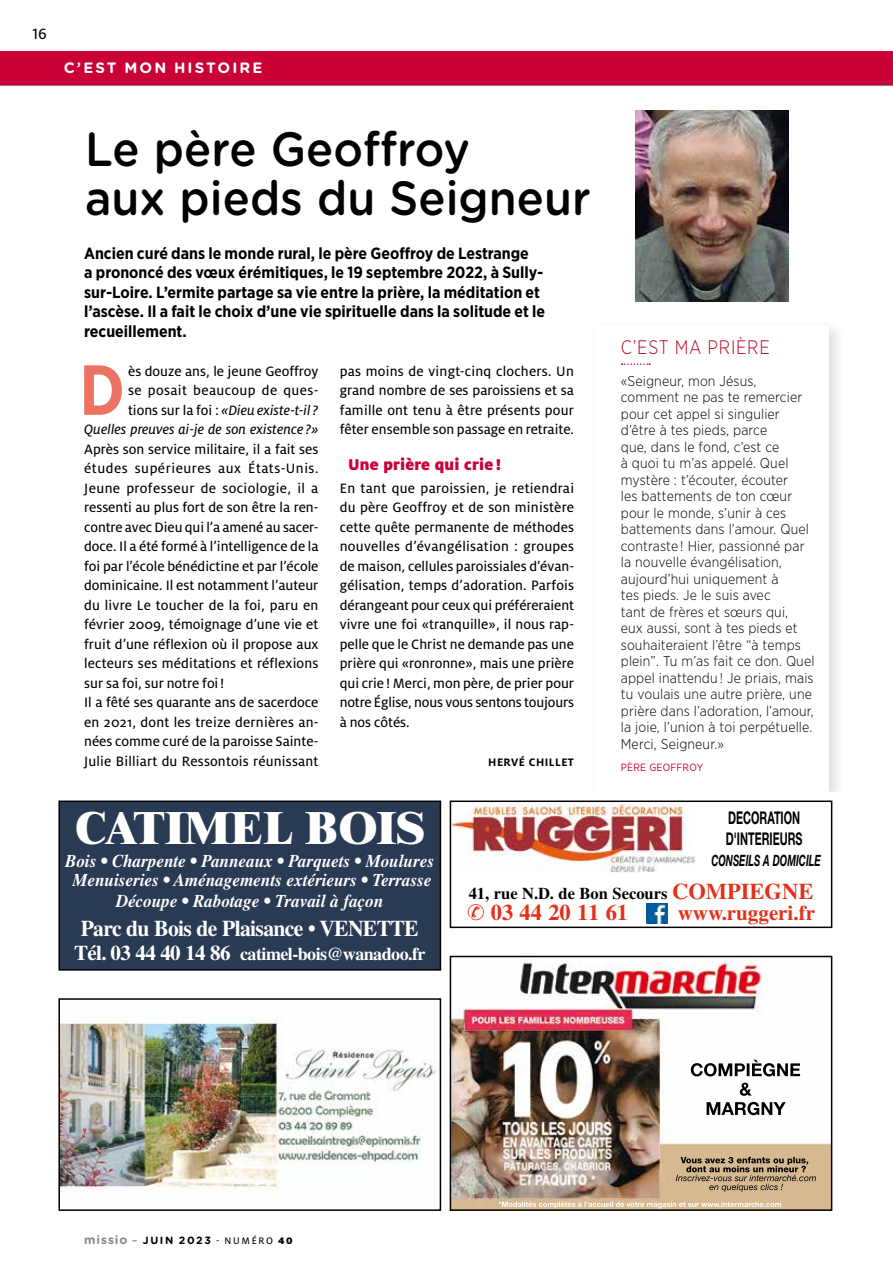
<style>
.page{position:relative;width:893px;height:1263px;background:#fff}
.page>*{position:absolute;margin:0;border:0;box-sizing:border-box;transform-origin:0 0}
.t1{font:700 70.65px "Gotham Narrow";color:#ec7261;scale:.95 1}
.t2{font:500 48px/49.5px "Gotham Rounded";color:#000;scale:.94 1}
.t3{font:45px/54px "Minion Pro";color:#000;text-align:center}
.t4{font:800 44.85px "Times";color:#fff;scale:1.04 1}
.t5{font:700 22.5px "Times";letter-spacing:-.03em;color:#fff;scale:.96 1}
.t6{font:700 22.5px "Times";color:#e43119}
.t7{font:700 21px "Times";color:#e43119}
.t8{font:300 19.5px "Gotham Narrow";letter-spacing:.04em;color:#b80521;scale:.94 1}
.t9{font:italic 700 18px/20.2px "Times";color:#fff;text-align:center;scale:.95 1}
.t10{font:700 18px "Times";letter-spacing:-.03em;color:#fff}
.t11{font:700 17.55px/21px "Helvetica Neue";color:#000;scale:.62 1}
.t12{font:900 17.25px "Milo OT";letter-spacing:.01em;color:#ca0037}
.t13{font:700 16.5px "Times";color:#000}
.t14{font:16.5px "Milo OT Text";color:#000}
.t15{font:700 16.2px/19.5px "Gotham Narrow";color:#000}
.t16{font:italic 700 15.6px "Helvetica Neue";color:#000;scale:.62 1}
.t17{font:15px/19.5px "Milo OT Text";color:#000}
.t18{font:15px/19.5px "Milo OT Text Ita";letter-spacing:.005em;color:#000;text-align:right}
.t19{font:700 15px "Gotham Rounded";letter-spacing:.14em;color:#fff}
.t20{font:300 14.25px/16.5px "Gotham Narrow";letter-spacing:.01em;color:#000}
.t21{font:700 12px "Milo OT";letter-spacing:.04em;color:#000}
.t22{font:700 10.5px "Gotham Rounded";letter-spacing:.15em;color:#000}
.t23{font:10.5px "Gotham Narrow";letter-spacing:.025em;color:#ca0037}
.s1{font-family:"Milo OT Text"}
.s2{font-size:21px}
.s3{font-size:22.5px;color:#e43119}
.s4{font-size:12px;color:#87888a}
.s5{font-style:italic;color:#87888a}
.s6{font-family:"Milo OT Text";font-weight:400}
.s7{font-family:"Milo OT";font-weight:900}
</style>
<div class="page">
<div style="left:0;top:51px;width:893px;height:34px;background:#ca0037"></div>
<hr style="left:0;top:85px;width:893px;height:1px;background:#87888a">
<img style="left:636px;top:110px;width:153px;height:191px">
<div style="left:589px;top:318px;width:257px;height:489px;background:#000;opacity:.15"></div>
<div style="left:595px;top:327px;width:234px;height:465px;background:#fff"></div>
<svg style="left:622px;top:363px;width:28px;height:2px"></svg>
<div style="left:0;top:792px;width:893px;height:429px;background:#fff"></div>
<img style="left:61px;top:1018px;width:375px;height:171px">
<div style="left:58px;top:998px;width:383px;height:213px;border:2px solid #000"></div>
<div style="left:59px;top:801px;width:381px;height:169px;background:#293a53"></div>
<div style="left:58px;top:800px;width:383px;height:171px;border:2px solid #000"></div>
<img style="left:453px;top:959px;width:376px;height:249px">
<div style="left:450px;top:956px;width:382px;height:255px;border:2px solid #000"></div>
<div style="left:450px;top:800px;width:382px;height:128px;border:2px solid #000"></div>
<img style="left:453px;top:803px;width:242px;height:69px">
<img style="left:646px;top:903px;width:22px;height:21px">
<p class="t14" style="left:32px;top:24px;width:16px">16</p>
<p class="t19" style="left:64px;top:57px;width:200px">C’EST MON HISTOI RE</p>
<h2 class="t2" style="left:85px;top:122px;width:539px">Le père Geoffroy<br>aux pieds du Seigneur</h2>
<p class="t15" style="left:84px;top:243px;width:463px">Ancien curé dans le monde rural, le père Geoffroy de Lestrange<br>a prononcé des vœux érémitiques, le 19 septembre 2022, à Sully&shy;sur-Loire. L’ermite partage sa vie entre la prière, la méditation et l’ascèse. Il a fait le choix d’une vie spirituelle dans la solitude et le recueillement.</p>
<h1 class="t1" style="left:79px;top:345px;width:49px">D</h1>
<p class="t17" style="left:128px;top:361px;width:192px">ès douze ans, le jeune Geoffroy se posait beaucoup de ques-</p>
<h3 class="t8" style="left:621px;top:335px;width:160px">C’EST MA PRIÈRE</h3>
<p class="t20" style="left:621px;top:372px;width:195px">«Seigneur, mon Jésus, comment ne pas te remercier pour cet appel si singulier d’être à tes pieds, parce<br>que, dans le fond, c’est ce<br>à quoi tu m’as appelé. Quel mystère : t’écouter, écouter<br>les battements de ton cœur pour le monde, s’unir à ces battements dans l’amour. Quel contraste ! Hier, passionné par la nouvelle évangélisation, aujourd’hui uniquement à<br>tes pieds. Je le suis avec<br>tant de frères et sœurs qui,<br>eux aussi, sont à tes pieds et souhaiteraient l’être “à temps plein”. Tu m’as fait ce don. Quel appel inattendu ! Je priais, mais tu voulais une autre prière, une prière dans l’adoration, l’amour, la joie, l’union à toi perpétuelle.<br>Merci, Seigneur.»</p>
<p class="t23" style="left:621px;top:760px;width:84px">PÈRE GEOFFROY</p>
<p class="t17" style="left:340px;top:361px;width:236px;text-align:justify">pas moins de vingt-cinq clochers. Un grand nombre de ses paroissiens et sa famille ont tenu à être présents pour fêter ensemble son passage en retraite.</p>
<p class="t12" style="left:348px;top:455px;width:154px">Une prière qui crie !</p>
<p class="t17" style="left:340px;top:478px;width:236px;text-align:justify">En tant que paroissien, je retiendrai du père Geoffroy et de son ministère cette quête permanente de méthodes nouvelles d’évangélisation : groupes de maison, cellules paroissiales d’évan&shy;gélisation, temps d’adoration. Parfois dérangeant pour ceux qui préféreraient vivre une foi «tranquille», il nous rap&shy;pelle que le Christ ne demande pas une prière qui «ronronne», mais une prière qui crie ! Merci, mon père, de prier pour notre Église, nous vous sentons toujours à nos côtés.</p>
<p class="t21" style="left:488px;top:755px;width:87px">HERVÉ CHILLET</p>
<p class="t18" style="left:84px;top:400px;width:236px"><span class="s1">tions sur la foi :</span> «Dieu existe-t-il?<br>Quelles preuves ai-je de son existence ?»</p>
<p class="t17" style="left:84px;top:439px;width:236px">Après son service militaire, il a fait ses études supérieures aux États-Unis.<br>Jeune professeur de sociologie, il a ressenti au plus fort de son être la ren&shy;contre avec Dieu qui l’a amené au sacer&shy;doce. Il a été formé à l’intelligence de la foi par l’école bénédictine et par l’école dominicaine. Il est notamment l’auteur du livre Le toucher de la foi, paru en février 2009, témoignage d’une vie et fruit d’une réflexion où il propose aux lecteurs ses méditations et réflexions sur sa foi, sur notre foi!<br>Il a fêté ses quarante ans de sacerdoce en 2021, dont les treize dernières an&shy;nées comme curé de la paroisse Sainte-Julie Billiart du Ressontois réunissant</p>
<h3 class="t3" style="left:171px;top:607px;width:550px">12103 - Journal de Compiègne<br>Page 16</h3>
<h3 class="t4" style="left:75px;top:801px;width:338px">CATIMEL BOIS</h3>
<p class="t9" style="left:65px;top:850px;width:390px">Bois • Charpente • Panneaux • Parquets • Moulures<br>Menuiseries • Aménagements extérieurs • Terrasse<br>Découpe • Rabotage • Travail à façon</p>
<h3 class="t5" style="left:81px;top:915px;width:353px">Parc du Bois de Plaisance • VENETTE</h3>
<p class="t10" style="left:74px;top:943px;width:353px"><span class="s2">Tél. 03 44 40 14 86</span> catimel-bois@wanadoo.fr</p>
<p class="t11" style="left:726px;top:807px;width:125px">DECORATION<br>D'INTERIEURS</p>
<p class="t16" style="left:711px;top:851px;width:178px">CONSEILS A DOMICILE</p>
<p class="t13" style="left:469px;top:883px;width:346px">41, rue N.D. de Bon Secours <span class="s3">COMPIEGNE</span></p>
<h3 class="t6" style="left:467px;top:899px;width:163px">✆ 03 44 20 11 61</h3>
<h3 class="t7" style="left:678px;top:900px;width:139px">www.ruggeri.fr</h3>
<p class="t22" style="left:84px;top:1232px;width:210px"><span class="s4">missio</span> <span class="s5">~</span> Juin 2023 <span class="s6">- NUMÉRO</span> <span class="s7">40</span></p>
</div>
